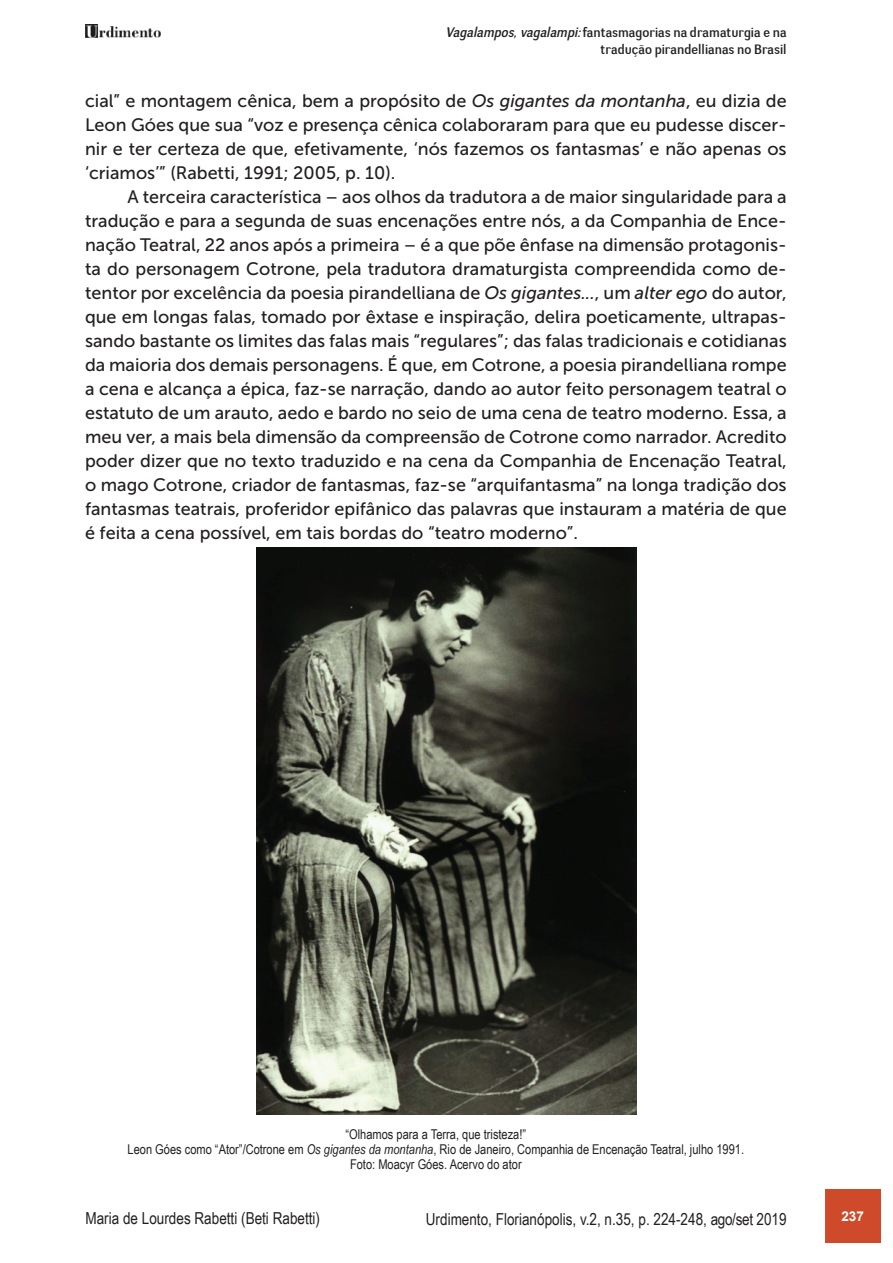
<style>
.page{position:relative;width:893px;height:1263px;background:#fff}
.page>*{position:absolute;margin:0;border:0;box-sizing:border-box;transform-origin:0 0}
.t1{font:18px/24px "Museo Sans 500";color:#231f20;text-align:justify}
.t2{font:16.5px "Arial Narrow";color:#231f20}
.t3{font:13.5px/15px "Arial Narrow";color:#231f20;text-align:center}
.t4{font:13.5px/16.2px "Negotiate Free";color:#231f20;text-align:right}
.t5{font:700 13.5px "Arial";color:#fff}
.s1{font-family:"Negotiate Rg";font-style:italic}
.s2{font-style:italic}
</style>
<div class="page">
<img style="left:85px;top:25px;width:75px;height:13px">
<div style="left:825px;top:1189px;width:55px;height:53px;background:#cf4a2a"></div>
<img style="left:257px;top:547px;width:379px;height:567px">
<p class="t4" style="left:446px;top:25px;width:343px"><span class="s1">Vagalampos,vagalampi:</span>fantasmagorias na dramaturgia e na tradução pirandellianas no Brasil</p>
<p class="t1" style="left:85px;top:89px;width:703px">cial” e montagem cênica, bem a propósito de <span class="s2">Os gigantes da montanha</span>, eu dizia de Leon Góes que sua “voz e presença cênica colaboraram para que eu pudesse discer&shy;nir e ter certeza de que, efetivamente, ‘nós fazemos os fantasmas’ e não apenas os ‘criamos’” (Rabetti, 1991; 2005, p. 10).</p>
<p class="t1" style="left:85px;top:185px;width:703px;text-indent:43px">A terceira característica – aos olhos da tradutora a de maior singularidade para a tradução e para a segunda de suas encenações entre nós, a da Companhia de Ence&shy;nação Teatral, 22 anos após a primeira – é a que põe ênfase na dimensão protagonis&shy;ta do personagem Cotrone, pela tradutora dramaturgista compreendida como de&shy;tentor por excelência da poesia pirandelliana de <span class="s2">Os gigantes...</span>, um <span class="s2">alter ego</span> do autor, que em longas falas, tomado por êxtase e inspiração, delira poeticamente, ultrapas&shy;sando bastante os limites das falas mais “regulares”; das falas tradicionais e cotidianas da maioria dos demais personagens. É que, em Cotrone, a poesia pirandelliana rompe a cena e alcança a épica, faz-se narração, dando ao autor feito personagem teatral o estatuto de um arauto, aedo e bardo no seio de uma cena de teatro moderno. Essa, a meu ver, a mais bela dimensão da compreensão de Cotrone como narrador. Acredito poder dizer que no texto traduzido e na cena da Companhia de Encenação Teatral, o mago Cotrone, criador de fantasmas, faz-se “arquifantasma” na longa tradição dos fantasmas teatrais, proferidor epifânico das palavras que instauram a matéria de que é feita a cena possível, em tais bordas do “teatro moderno”.</p>
<p class="t3" style="left:128px;top:1126px;width:618px">“Olhamos para a Terra, que tristeza!”<br>Leon Góes como “Ator”/Cotrone em <span class="s2">Os gigantes da montanha</span>, Rio de Janeiro, Companhia de Encenação Teatral, julho 1991.<br>Foto: Moacyr Góes. Acervo do ator</p>
<p class="t2" style="left:85px;top:1206px;width:236px">Maria de Lourdes Rabetti (Beti Rabetti)</p>
<p class="t2" style="left:426px;top:1206px;width:362px">Urdimento, Florianópolis, v.2, n.35, p. 224-248, ago/set 2019</p>
<p class="t5" style="left:841px;top:1207px;width:24px">237</p>
</div>
